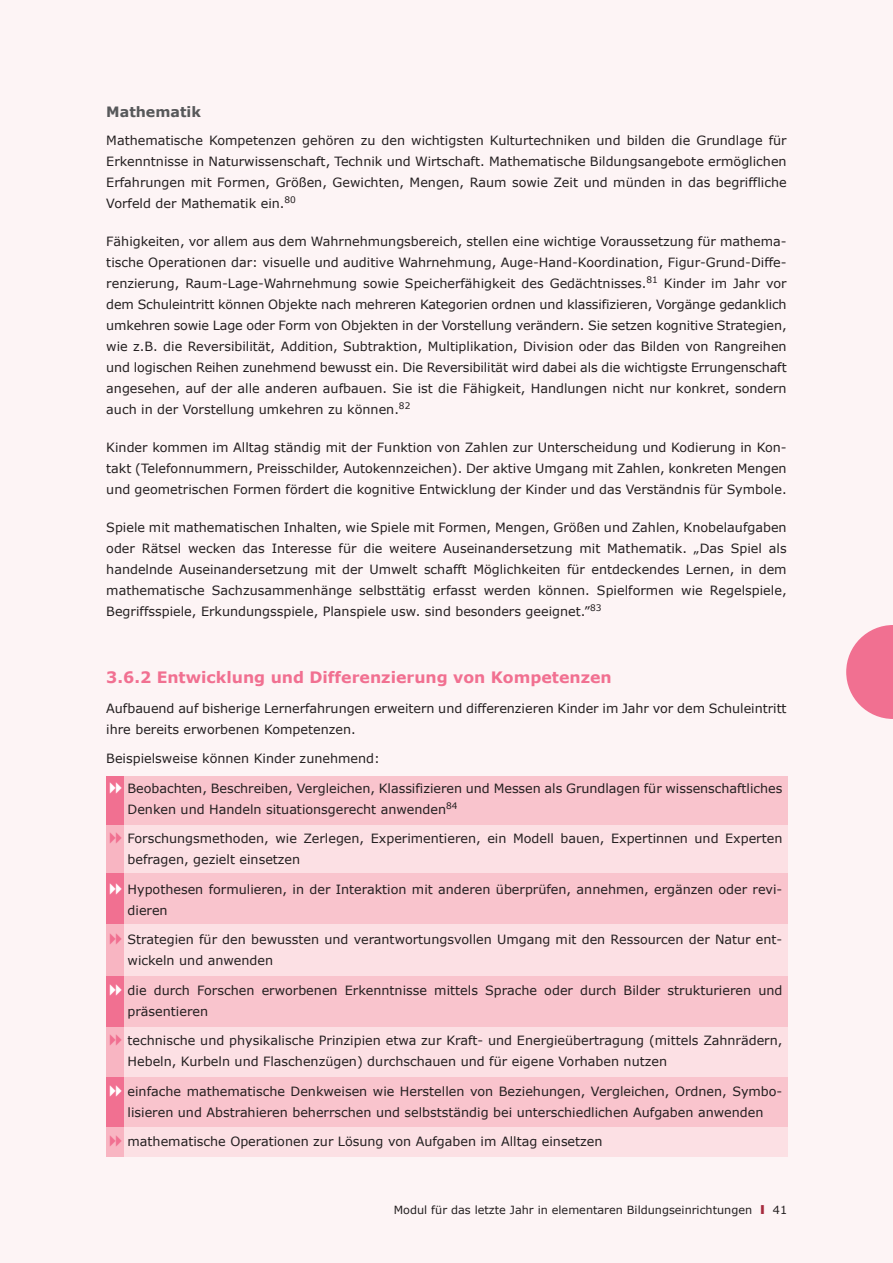
<style>
.page{position:relative;width:893px;height:1263px;background:#fdf4f5}
.page>*{position:absolute;margin:0;border:0;box-sizing:border-box;transform-origin:0 0}
.t1{font:700 15.75px "Verdana";color:#f17091}
.t2{font:700 14.25px "Verdana";color:#57585a}
.t3{font:12.75px/21px "Verdana";color:#231f20}
.t4{font:11.25px "Verdana";color:#231f20}
.s1{font-family:"Scala Sans";font-weight:900;font-size:13.5px;color:#a62b3e}
</style>
<div class="page">
<div style="left:106px;top:825px;width:682px;height:49px;background:#fce0e4"></div>
<div style="left:106px;top:825px;width:17px;height:49px;background:#f8b5c2"></div>
<div style="left:106px;top:924px;width:682px;height:53px;background:#fce0e4"></div>
<div style="left:106px;top:924px;width:17px;height:53px;background:#f8b5c2"></div>
<div style="left:106px;top:1027px;width:682px;height:52px;background:#fce0e4"></div>
<div style="left:106px;top:1027px;width:17px;height:52px;background:#f8b5c2"></div>
<div style="left:106px;top:1127px;width:682px;height:30px;background:#fce0e4"></div>
<div style="left:106px;top:1127px;width:17px;height:30px;background:#f8b5c2"></div>
<div style="left:106px;top:776px;width:682px;height:49px;background:#f9c4cd"></div>
<div style="left:106px;top:776px;width:17px;height:49px;background:#f17091"></div>
<div style="left:106px;top:874px;width:682px;height:50px;background:#f9c4cd"></div>
<div style="left:106px;top:874px;width:17px;height:50px;background:#f17091"></div>
<div style="left:106px;top:976px;width:682px;height:51px;background:#f9c4cd"></div>
<div style="left:106px;top:976px;width:17px;height:51px;background:#f17091"></div>
<div style="left:106px;top:1078px;width:682px;height:49px;background:#f9c4cd"></div>
<div style="left:106px;top:1078px;width:17px;height:49px;background:#f17091"></div>
<svg style="left:846px;top:625px;width:47px;height:94px"></svg>
<p class="t2" style="left:106px;top:103px;width:96px">Mathematik</p>
<p class="t3" style="left:106px;top:129px;width:682px;text-align:justify">Mathematische Kompetenzen gehören zu den wichtigsten Kulturtechniken und bilden die Grundlage für Erkenntnisse in Naturwissenschaft, Technik und Wirtschaft. Mathematische Bildungsangebote ermöglichen Erfahrungen mit Formen, Größen, Gewichten, Mengen, Raum sowie Zeit und münden in das begriffliche Vorfeld der Mathematik ein.<sup>80</sup></p>
<p class="t3" style="left:106px;top:230px;width:682px;text-align:justify">Fähigkeiten, vor allem aus dem Wahrnehmungsbereich, stellen eine wichtige Voraussetzung für mathema&shy;tische Operationen dar: visuelle und auditive Wahrnehmung, Auge-Hand-Koordination, Figur-Grund-Diffe&shy;renzierung, Raum-Lage-Wahrnehmung sowie Speicherfähigkeit des Gedächtnisses.<sup>81</sup> Kinder im Jahr vor dem Schuleintritt können Objekte nach mehreren Kategorien ordnen und klassifizieren, Vorgänge gedanklich umkehren sowie Lage oder Form von Objekten in der Vorstellung verändern. Sie setzen kognitive Strategien, wie z.B. die Reversibilität, Addition, Subtraktion, Multiplikation, Division oder das Bilden von Rangreihen und logischen Reihen zunehmend bewusst ein. Die Reversibilität wird dabei als die wichtigste Errungenschaft angesehen, auf der alle anderen aufbauen. Sie ist die Fähigkeit, Handlungen nicht nur konkret, sondern auch in der Vorstellung umkehren zu können.<sup>82</sup></p>
<p class="t3" style="left:106px;top:436px;width:682px;text-align:justify">Kinder kommen im Alltag ständig mit der Funktion von Zahlen zur Unterscheidung und Kodierung in Kon&shy;takt (Telefonnummern, Preisschilder, Autokennzeichen). Der aktive Umgang mit Zahlen, konkreten Mengen und geometrischen Formen fördert die kognitive Entwicklung der Kinder und das Verständnis für Symbole.</p>
<p class="t3" style="left:106px;top:516px;width:682px;text-align:justify">Spiele mit mathematischen Inhalten, wie Spiele mit Formen, Mengen, Größen und Zahlen, Knobelaufgaben oder Rätsel wecken das Interesse für die weitere Auseinandersetzung mit Mathematik. „Das Spiel als handelnde Auseinandersetzung mit der Umwelt schafft Möglichkeiten für entdeckendes Lernen, in dem mathematische Sachzusammenhänge selbsttätig erfasst werden können. Spielformen wie Regelspiele, Begriffsspiele, Erkundungsspiele, Planspiele usw. sind besonders geeignet.”<sup>83</sup></p>
<p class="t1" style="left:106px;top:667px;width:507px">3.6.2 Entwicklung und Differenzierung von Kompetenzen</p>
<p class="t3" style="left:106px;top:697px;width:682px">Aufbauend auf bisherige Lernerfahrungen erweitern und differenzieren Kinder im Jahr vor dem Schuleintritt ihre bereits erworbenen Kompetenzen.</p>
<p class="t3" style="left:106px;top:748px;width:275px">Beispielsweise können Kinder zunehmend:</p>
<p class="t3" style="left:128px;top:777px;width:656px">Beobachten, Beschreiben, Vergleichen, Klassifizieren und Messen als Grundlagen für wissenschaftliches<br>Denken und Handeln situationsgerecht anwenden<sup>84</sup></p>
<p class="t3" style="left:128px;top:828px;width:656px">Forschungsmethoden, wie Zerlegen, Experimentieren, ein Modell bauen, Expertinnen und Experten befragen, gezielt einsetzen</p>
<p class="t3" style="left:128px;top:878px;width:656px">Hypothesen formulieren, in der Interaktion mit anderen überprüfen, annehmen, ergänzen oder revi&shy;dieren</p>
<p class="t3" style="left:128px;top:929px;width:656px">Strategien für den bewussten und verantwortungsvollen Umgang mit den Ressourcen der Natur ent&shy;wickeln und anwenden</p>
<p class="t3" style="left:128px;top:979px;width:656px">die durch Forschen erworbenen Erkenntnisse mittels Sprache oder durch Bilder strukturieren und präsentieren</p>
<p class="t3" style="left:128px;top:1030px;width:656px">technische und physikalische Prinzipien etwa zur Kraft- und Energieübertragung (mittels Zahnrädern,<br>Hebeln, Kurbeln und Flaschenzügen) durchschauen und für eigene Vorhaben nutzen</p>
<p class="t3" style="left:128px;top:1080px;width:656px">einfache mathematische Denkweisen wie Herstellen von Beziehungen, Vergleichen, Ordnen, Symbo&shy;lisieren und Abstrahieren beherrschen und selbstständig bei unterschiedlichen Aufgaben anwenden</p>
<p class="t3" style="left:128px;top:1131px;width:476px">mathematische Operationen zur Lösung von Aufgaben im Alltag einsetzen</p>
<p class="t4" style="left:394px;top:1203px;width:395px">Modul für das letzte Jahr in elementaren Bildungseinrichtungen <span class="s1">I</span> 41</p>
</div>
